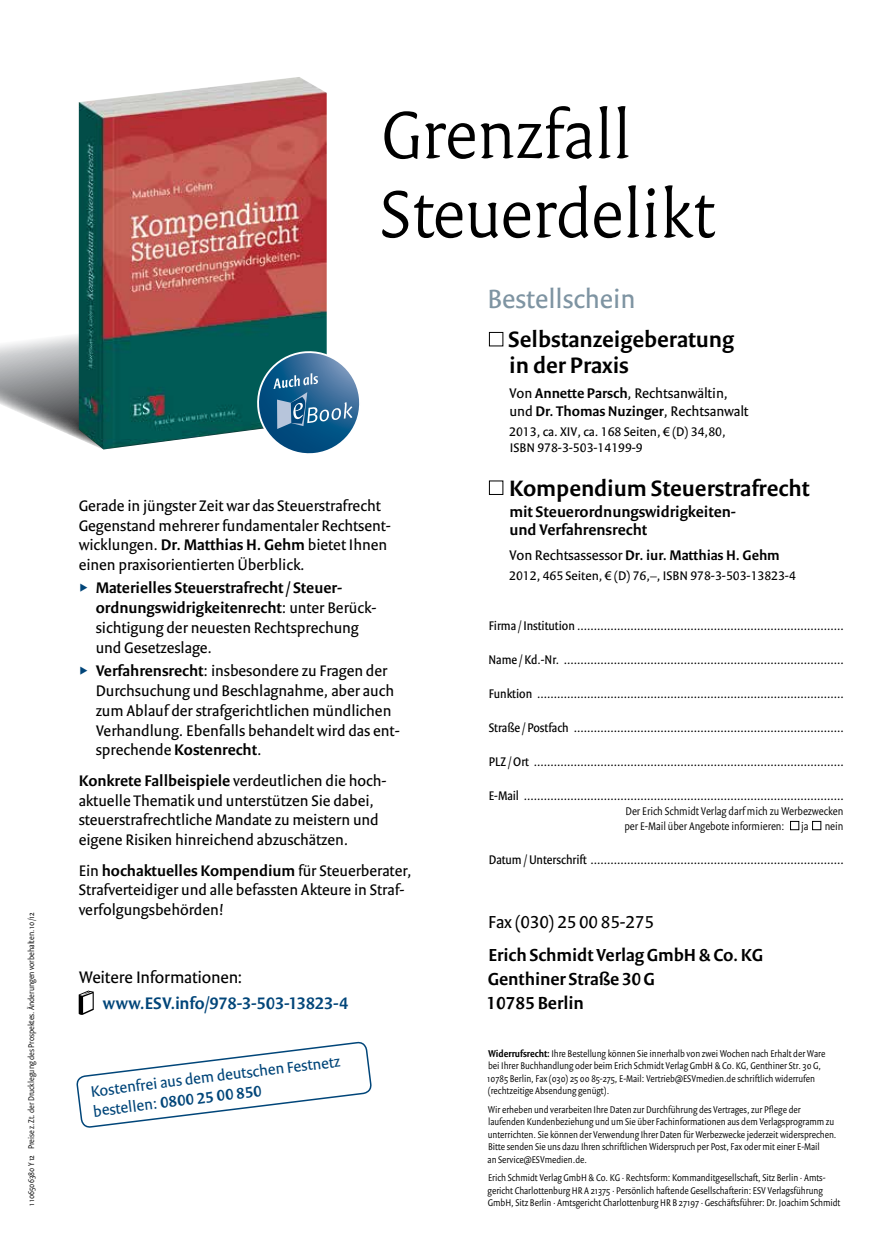
<style>
.page{position:relative;width:872px;height:1234px;background:#fff}
.page>*{position:absolute;margin:0;border:0;box-sizing:border-box;transform-origin:0 0}
.t1{font:300 72px/79.2px "Versa Pro";letter-spacing:-.005em;color:#000}
.t2{font:28.5px "Versa Sans Pro";color:#7e94a2}
.t3{font:600 24px/26.4px "Versa Sans Pro";color:#000}
.t4{font:600 18.75px/24px "Versa Sans Pro";color:#000}
.t5{font:18.75px "Versa Sans Pro";color:#000}
.t6{font:600 18px "Versa Sans Pro";letter-spacing:-.01em;color:#004579}
.t7{font:18px "Versa Sans Pro";letter-spacing:-.005em;color:#000}
.t8{font:16.5px/19.8px "Versa Sans Pro";color:#000}
.t9{font:16.5px/19.8px "Versa Sans Pro";color:#004579}
.t10{font:600 16.5px/18.1px "Versa Sans Pro";color:#000}
.t11{font:15px/18px "Versa Sans Pro";color:#000}
.t12{font:600 15px "Versa Sans Pro";color:#000}
.t13{font:13.5px "Versa Sans Con Pro";color:#000}
.t14{font:13.5px/16.2px "Versa Sans Pro";color:#000}
.t15{font:300 12px/15px "Versa Sans Con Pro";color:#000}
.t16{font:300 10.5px/12.6px "Versa Sans Con Pro";color:#000}
.t17{font:300 9px "Versa Sans Con Pro";color:#000}
.s1{font-weight:600}
.s2{font-weight:400}
</style>
<div class="page">
<img style="left:79px;top:77px;width:248px;height:250px">
<svg style="left:0;top:327px;width:360px;height:127px"></svg>
<svg style="left:79px;top:990px;width:15px;height:24px"></svg>
<div style="left:489px;top:332px;width:14px;height:14px;border:1px solid #000"></div>
<div style="left:790px;top:820px;width:9px;height:9px;border:1px solid #000"></div>
<div style="left:812px;top:820px;width:9px;height:9px;border:1px solid #000"></div>
<svg style="left:76px;top:1041px;width:296px;height:87px"></svg>
<p class="t17" style="left:26px;top:1205px;width:295px;rotate:-90deg">1 106506380 Y 12 Preise z. Zt. der Drucklegung des Prospektes. Änderungen vorbehalten. 10/12</p>
<h1 class="t1" style="left:380px;top:95px;width:336px">Grenzfall<br>Steuerdelikt</h1>
<h3 class="t8" style="left:79px;top:495px;width:314px">Gerade in jüngster Zeit war das Steuerstrafrecht Gegenstand mehrerer fundamentaler Rechtsent&shy;wicklungen. <span class="s1">Dr. Matthias H. Gehm</span> bietet Ihnen einen praxisorientierten Überblick.</h3>
<h3 class="t8" style="left:96px;top:578px;width:282px"><span class="s1">Materielles Steuerstrafrecht/ Steuer&shy;ordnungswidrigkeitenrecht</span>: unter Berück&shy;sichtigung der neuesten Rechtsprechung und Gesetzeslage.</h3>
<h3 class="t8" style="left:96px;top:660px;width:305px"><span class="s1">Verfahrensrecht</span>: insbesondere zu Fragen der Durchsuchung und Beschlagnahme, aber auch zum Ablauf der strafgerichtlichen mündlichen Verhandlung. Ebenfalls behandelt wird das ent&shy;sprechende <span class="s1">Kostenrecht</span>.</h3>
<h3 class="t8" style="left:79px;top:770px;width:309px"><span class="s1">Konkrete Fallbeispiele</span> verdeutlichen die hoch&shy;aktuelle Thematik und unterstützen Sie dabei, steuerstrafrechtliche Mandate zu meistern und eigene Risiken hinreichend abzuschätzen.</h3>
<h3 class="t8" style="left:79px;top:860px;width:334px">Ein <span class="s1">hochaktuelles Kompendium</span> für Steuerberater,<br>Strafverteidiger und alle befassten Akteure in Straf&shy;verfolgungsbehörden!</h3>
<h3 class="t7" style="left:79px;top:966px;width:165px">Weitere Informationen:</h3>
<h3 class="t6" style="left:103px;top:992px;width:247px">www.ESV.info/978-3-503-13823-4</h3>
<h3 class="t9" style="left:89px;top:1081px;width:253px;rotate:-7deg">Kostenfrei aus dem deutschen Festnetz bestellen: <span class="s1">0800 25 00 850</span></h3>
<h2 class="t2" style="left:487px;top:281px;width:149px">Bestellschein</h2>
<h3 class="t3" style="left:508px;top:326px;width:227px">Selbstanzeigeberatung in der Praxis</h3>
<h3 class="t11" style="left:509px;top:384px;width:241px">Von <span class="s1">Annette Parsch</span>, Rechtsanwältin, und <span class="s1">Dr. Thomas Nuzinger</span>, Rechtsanwalt</h3>
<p class="t14" style="left:509px;top:423px;width:218px">2013, ca. XIV, ca. 168 Seiten, € (D) 34,80,<br>ISBN 978-3-503-14199-9</p>
<h3 class="t3" style="left:509px;top:474px;width:302px">Kompendium Steuerstrafrecht</h3>
<h3 class="t10" style="left:509px;top:502px;width:228px">mit Steuerordnungswidrigkeiten&shy;und Verfahrensrecht</h3>
<h3 class="t12" style="left:509px;top:546px;width:272px"><span class="s2">Von Rechtsassessor</span> Dr. iur. Matthias H. Gehm</h3>
<p class="t14" style="left:509px;top:567px;width:288px">2012, 465 Seiten, € (D) 76,–, ISBN 978-3-503-13823-4</p>
<p class="t13" style="left:489px;top:617px;width:357px">Firma /Institution ................................................................................</p>
<p class="t13" style="left:488px;top:651px;width:357px">Name / Kd.-Nr. ....................................................................................</p>
<p class="t13" style="left:489px;top:685px;width:357px">Funktion ............................................................................................</p>
<p class="t13" style="left:489px;top:719px;width:357px">Straße / Postfach .................................................................................</p>
<p class="t13" style="left:489px;top:753px;width:357px">PLZ /Ort .............................................................................................</p>
<p class="t13" style="left:489px;top:787px;width:357px">E-Mail ................................................................................................</p>
<p class="t15" style="left:624px;top:803px;width:220px">Der Erich Schmidt Verlag darf mich zu Werbezwecken per E-Mail über Angebote informieren:</p>
<p class="t15" style="left:801px;top:818px;width:9px">ja</p>
<p class="t15" style="left:824px;top:818px;width:20px">nein</p>
<p class="t13" style="left:489px;top:851px;width:357px">Datum/Unterschrift ............................................................................</p>
<h3 class="t5" style="left:488px;top:910px;width:167px">Fax (030) 25 00 85-275</h3>
<h3 class="t4" style="left:486px;top:942px;width:278px">Erich Schmidt Verlag GmbH &amp; Co. KG<br>Genthiner Straße 30G<br>10785 Berlin</h3>
<p class="t16" style="left:487px;top:1046px;width:340px"><span class="s1">Widerrufsrecht:</span> Ihre Bestellung können Sie innerhalb von zwei Wochen nach Erhalt der Ware bei Ihrer Buchhandlung oder beim Erich Schmidt Verlag GmbH &amp; Co. KG, Genthiner Str. 30 G, 10785 Berlin, Fax (030) 25 00 85-275, E-Mail: Vertrieb@ESVmedien.de schriftlich widerrufen (rechtzeitige Absendung genügt).</p>
<p class="t16" style="left:487px;top:1102px;width:350px">Wir erheben und verarbeiten Ihre Daten zur Durchführung des Vertrages, zur Pflege der laufenden Kundenbeziehung und um Sie über Fachinformationen aus dem Verlagsprogramm zu unterrichten. Sie können der Verwendung Ihrer Daten für Werbezwecke jederzeit widersprechen.<br>Bitte senden Sie uns dazu Ihren schriftlichen Widerspruch per Post, Fax oder mit einer E-Mail<br>an Service@ESVmedien.de.</p>
<p class="t16" style="left:487px;top:1171px;width:354px">Erich Schmidt Verlag GmbH &amp; Co. KG · Rechtsform: Kommanditgesellschaft, Sitz Berlin · Amts&shy;gericht Charlottenburg HR A 21375 · Persönlich haftende Gesellschafterin: ESV Verlagsführung<br>GmbH, Sitz Berlin · Amtsgericht Charlottenburg HR B 27197 · Geschäftsführer: Dr. Joachim Schmidt</p>
</div>
